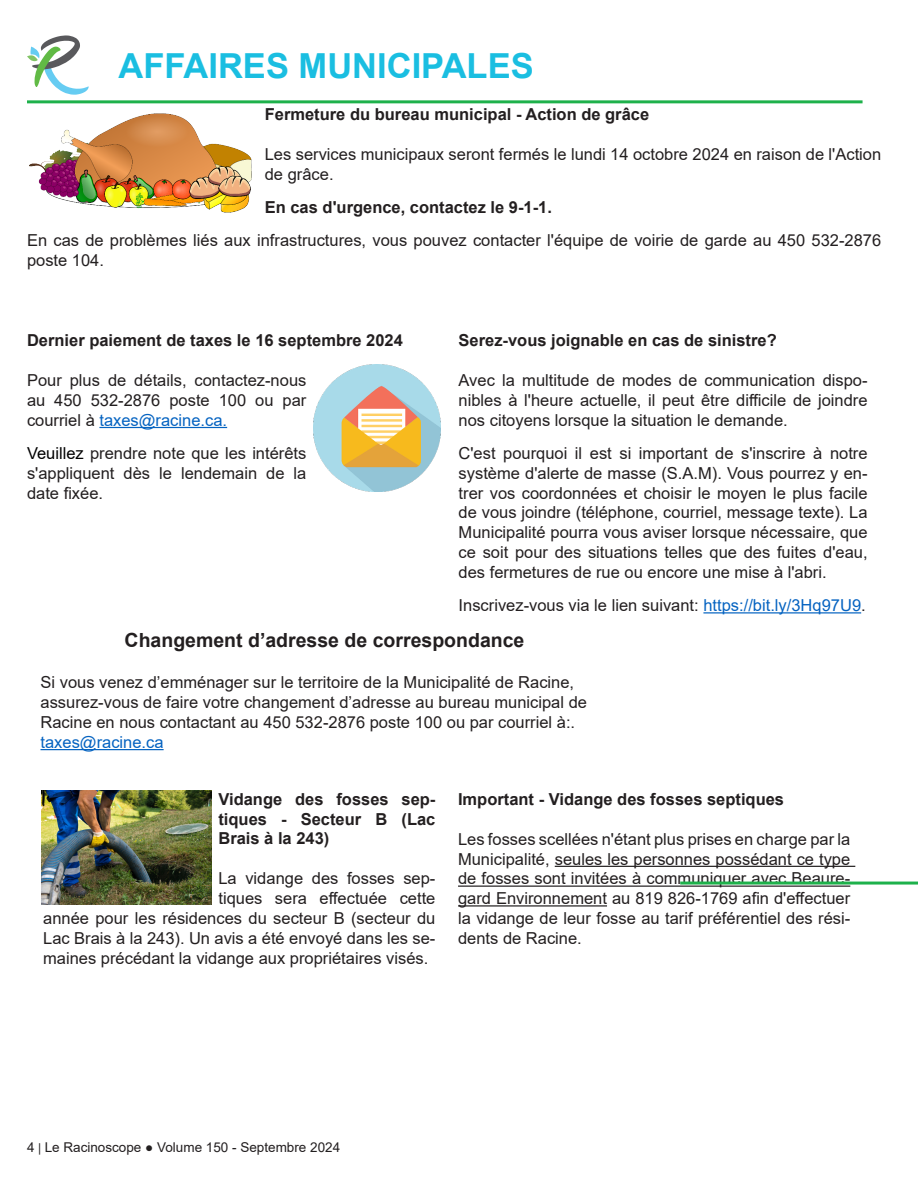
<style>
.page{position:relative;width:918px;height:1188px;background:#fff}
.page>*{position:absolute;margin:0;border:0;box-sizing:border-box;transform-origin:0 0}
.Texte_d_introduction{font:700 34.5px "Arial";color:#1abee1}
.t1{font:700 19.5px "Arial";color:#231f20}
.t2{font:16.5px/19.8px "Arial";color:#231f20;text-align:justify}
.t3{font:700 16.5px/19.8px "Arial";color:#231f20;text-align:justify}
.t4{font:13.5px "Arial";color:#231f20}
.s1{color:#0563c1}
.s2{color:#000}
.s3{font-size:12px}
</style>
<div class="page">
<svg style="left:27px;top:35px;width:62px;height:60px"></svg>
<hr style="left:27px;top:100px;width:836px;height:3px;background:#1eb14b">
<hr style="left:40px;top:749px;width:124px;height:1px;background:#0563c1">
<hr style="left:99px;top:427px;width:128px;height:1px;background:#0563c1">
<hr style="left:703px;top:612px;width:158px;height:1px;background:#0563c1">
<img style="left:30px;top:113px;width:221px;height:100px">
<img style="left:313px;top:364px;width:128px;height:128px">
<hr style="left:555px;top:866px;width:300px;height:1px;background:#231f20">
<hr style="left:458px;top:886px;width:392px;height:1px;background:#231f20">
<hr style="left:458px;top:905px;width:149px;height:2px;background:#231f20">
<img style="left:41px;top:791px;width:171px;height:113px">
<hr style="left:680px;top:882px;width:238px;height:3px;background:#1eb14b">
<p class="Texte_d_introduction" style="left:118px;top:42px;width:417px">AFFAIRES MUNICIPALES</p>
<p class="t3" style="left:265px;top:105px;width:386px">Fermeture du bureau municipal - Action de grâce</p>
<p class="t2" style="left:265px;top:144px;width:618px">Les services municipaux seront fermés le lundi 14 octobre 2024 en raison de l'Action de grâce.</p>
<p class="t3" style="left:265px;top:198px;width:289px">En cas d'urgence, contactez le 9-1-1.</p>
<p class="t2" style="left:27px;top:230px;width:856px">En cas de problèmes liés aux infrastructures, vous pouvez contacter l'équipe de voirie de garde au 450 532-2876 poste 104.</p>
<p class="t3" style="left:27px;top:331px;width:378px">Dernier paiement de taxes le 16 septembre 2024</p>
<p class="t2" style="left:27px;top:370px;width:281px">Pour plus de détails, contactez-nous au 450 532-2876 poste 100 ou par courriel à <span class="s1">taxes@racine.ca.</span></p>
<p class="t2" style="left:27px;top:443px;width:281px"><span class="s2">Veuillez</span> prendre note que les intérêts s'appliquent dès le lendemain de la date fixée.</p>
<p class="t3" style="left:459px;top:331px;width:320px">Serez-vous joignable en cas de sinistre?</p>
<p class="t2" style="left:459px;top:370px;width:411px">Avec la multitude de modes de communication dispo&shy;nibles à l'heure actuelle, il peut être difficile de joindre nos citoyens lorsque la situation le demande.</p>
<p class="t2" style="left:459px;top:443px;width:411px">C'est pourquoi il est si important de s'inscrire à notre système d'alerte de masse (S.A.M). Vous pourrez y en&shy;trer vos coordonnées et choisir le moyen le plus facile de vous joindre (téléphone, courriel, message texte). La Municipalité pourra vous aviser lorsque nécessaire, que ce soit pour des situations telles que des fuites d'eau, des fermetures de rue ou encore une mise à l'abri.</p>
<p class="t2" style="left:459px;top:595px;width:409px">Inscrivez-vous via le lien suivant: <span class="s1">https://bit.ly/3Hq97U9</span>.</p>
<p class="t1" style="left:125px;top:626px;width:401px">Changement d’adresse de correspondance</p>
<p class="t2" style="left:40px;top:673px;width:548px;text-align:left">Si vous venez d’emménager sur le territoire de la Municipalité de Racine, assurez-vous de faire votre changement d’adresse au bureau municipal de Racine en nous contactant au 450 532-2876 poste 100 ou par courriel à:. <span class="s1">taxes@racine.ca</span></p>
<p class="t3" style="left:218px;top:789px;width:219px">Vidange des fosses sep&shy;tiques - Secteur B (Lac Brais à la 243)</p>
<p class="t2" style="left:218px;top:869px;width:219px">La vidange des fosses sep-</p>
<p class="t2" style="left:218px;top:888px;width:219px">tiques sera effectuée cette</p>
<p class="t2" style="left:43px;top:908px;width:394px">année pour les résidences du secteur B (secteur du</p>
<p class="t2" style="left:43px;top:928px;width:394px">Lac Brais à la 243). Un avis a été envoyé dans les se-</p>
<p class="t2" style="left:43px;top:948px;width:387px">maines précédant la vidange aux propriétaires visés.</p>
<p class="t3" style="left:458px;top:789px;width:328px">Important - Vidange des fosses septiques</p>
<p class="t2" style="left:458px;top:829px;width:394px">Les fosses scellées n'étant plus prises en charge par la Municipalité, seules les personnes possédant ce type de fosses sont invitées à communiquer avec Beaure&shy;gard Environnement au 819 826-1769 afin d'effectuer la vidange de leur fosse au tarif préférentiel des rési&shy;dents de Racine.</p>
<p class="t4" style="left:27px;top:1138px;width:315px">4 <span class="s3">|</span> Le Racinoscope ● Volume 150 - Septembre 2024</p>
</div>
